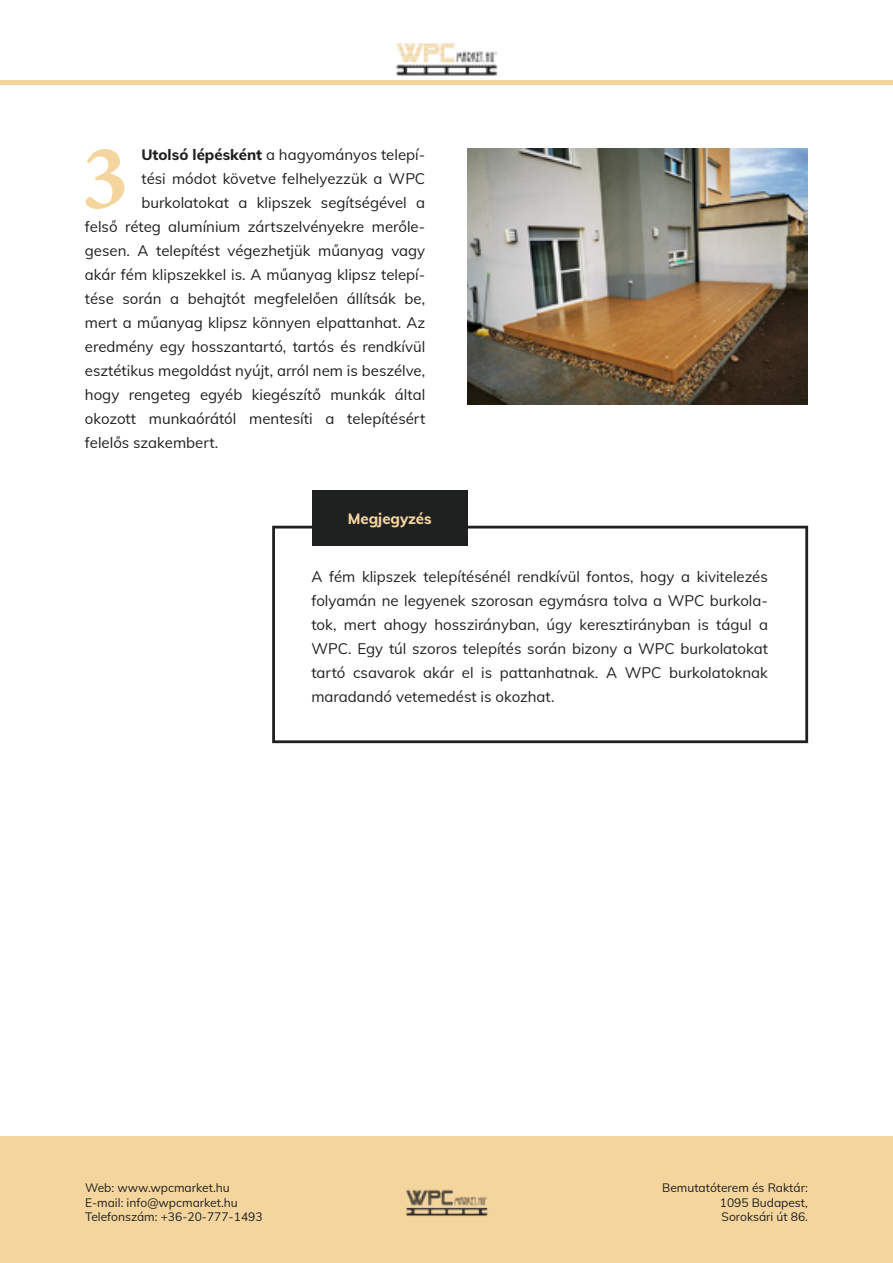
<style>
.page{position:relative;width:893px;height:1263px;background:#fff}
.page>*{position:absolute;margin:0;border:0;box-sizing:border-box;transform-origin:0 0}
.t1{font:15px "Muli";color:#1f2020}
.t2{font:15px/24px "Muli";color:#231f20;text-align:justify}
.t3{font:800 15px "Muli";letter-spacing:-.005em;color:#f4d59d}
.t4{font:12px/14.4px "Muli";color:#1f2020}
.s1{font-weight:800}
</style>
<div class="page">
<div style="left:0;top:1136px;width:893px;height:127px;background:#f4d59d"></div>
<img style="left:406px;top:1190px;width:82px;height:27px">
<svg style="left:272px;top:526px;width:536px;height:217px"></svg>
<img style="left:468px;top:149px;width:340px;height:255px">
<div style="left:312px;top:491px;width:156px;height:55px;background:#1f2020"></div>
<hr style="left:0;top:81px;width:893px;height:4px;background:#f4d59d">
<img style="left:395px;top:43px;width:103px;height:33px">
<p class="t1" style="left:141px;top:144px;width:285px"><span class="s1">Utolsó lépésként</span> a hagyományos telepí-</p>
<p class="t1" style="left:141px;top:168px;width:285px">tési módot követve felhelyezzük a WPC</p>
<p class="t1" style="left:141px;top:192px;width:285px">burkolatokat a klipszek segítségével a</p>
<p class="t1" style="left:85px;top:216px;width:342px">felső réteg alumínium zártszelvényekre merőle-</p>
<p class="t1" style="left:85px;top:240px;width:342px">gesen. A telepítést végezhetjük műanyag vagy</p>
<p class="t1" style="left:85px;top:264px;width:342px">akár fém klipszekkel is. A műanyag klipsz telepí-</p>
<p class="t1" style="left:85px;top:288px;width:342px">tése során a behajtót megfelelően állítsák be,</p>
<p class="t1" style="left:85px;top:312px;width:342px">mert a műanyag klipsz könnyen elpattanhat. Az</p>
<p class="t1" style="left:85px;top:336px;width:342px">eredmény egy hosszantartó, tartós és rendkívül</p>
<p class="t1" style="left:85px;top:360px;width:342px">esztétikus megoldást nyújt, arról nem is beszélve,</p>
<p class="t1" style="left:85px;top:384px;width:342px">hogy rengeteg egyéb kiegészítő munkák által</p>
<p class="t1" style="left:85px;top:408px;width:342px">okozott munkaórától mentesíti a telepítésért</p>
<p class="t1" style="left:85px;top:432px;width:135px">felelős szakembert.</p>
<p class="t3" style="left:348px;top:508px;width:85px">Megjegyzés</p>
<p class="t2" style="left:311px;top:564px;width:458px">A fém klipszek telepítésénél rendkívül fontos, hogy a kivitelezés folyamán ne legyenek szorosan egymásra tolva a WPC burkola&shy;tok, mert ahogy hosszirányban, úgy keresztirányban is tágul a WPC. Egy túl szoros telepítés során bizony a WPC burkolatokat tartó csavarok akár el is pattanhatnak. A WPC burkolatoknak maradandó vetemedést is okozhat.</p>
<p class="t4" style="left:85px;top:1180px;width:179px">Web: www.wpcmarket.hu<br>E-mail: info@wpcmarket.hu<br>Telefonszám: +36-20-777-1493</p>
<p class="t4" style="left:720px;top:1180px;width:90px;text-align:justify;text-indent:-58px">Bemutatóterem és Raktár:<br>1095 Budapest, Soroksári út 86.</p>
</div>
